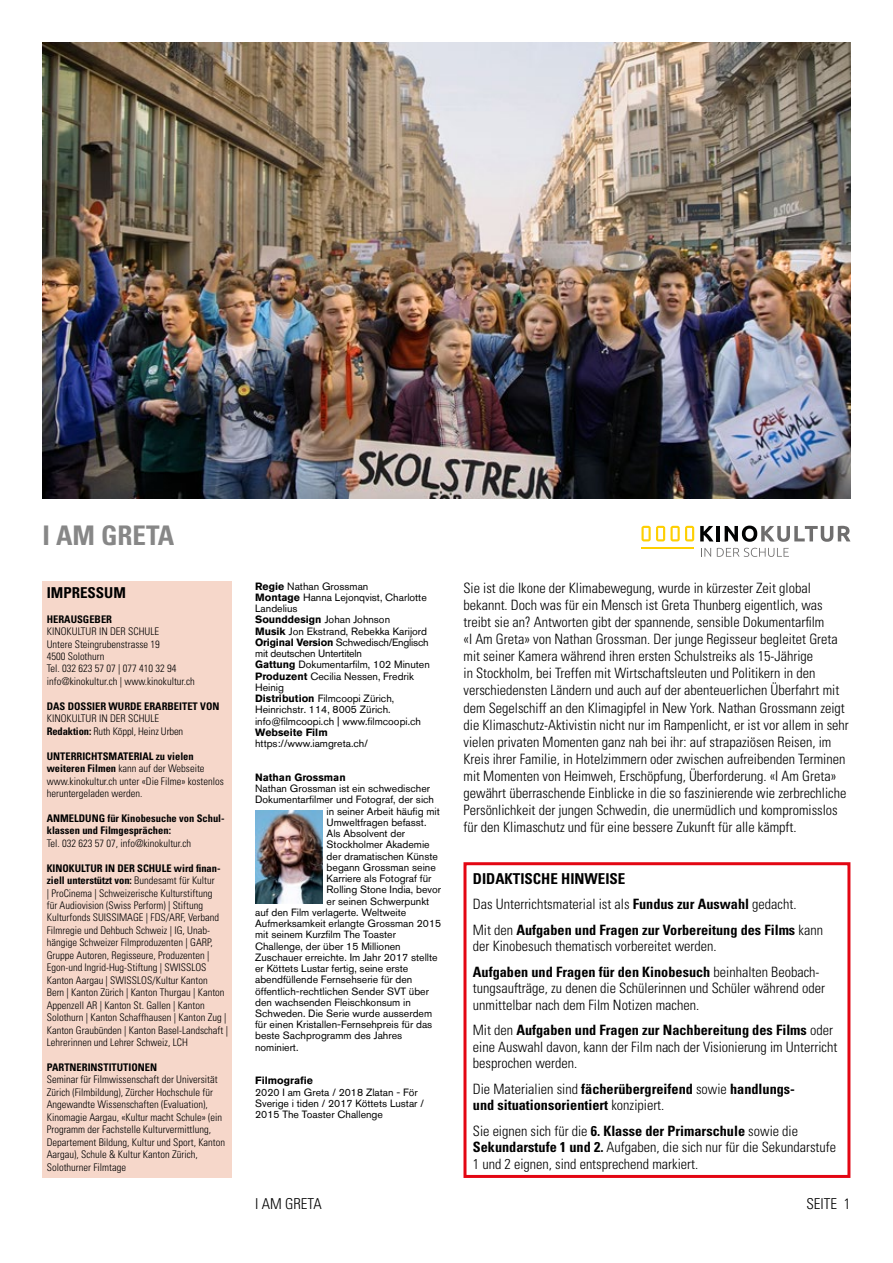
<style>
.page{position:relative;width:893px;height:1263px;background:#fff}
.page>*{position:absolute;margin:0;border:0;box-sizing:border-box;transform-origin:0 0}
.t1{font:700 condensed 27px "Univers";color:#878787}
.t2{font:700 condensed 15px "Univers";color:#000}
.t3{font:300 condensed 15px "Univers";color:#000}
.t4{font:300 condensed 14.25px/17.1px "Univers";color:#000}
.t5{font:700 condensed 14.25px/25.5px "Univers";color:#000}
.t6{font:300 condensed 10.5px/12.5px "Univers";color:#000}
.t7{font:10.5px/11.2px "Akzidenz Grotesk BQ";color:#000}
.t8{font:700 condensed 10.5px/12.5px "Univers";color:#000}
.t9{font:700 10.5px "Akzidenz Grotesk BQ";color:#000}
.s1{font-weight:700}
.s2{font-weight:300}
</style>
<div class="page">
<div style="left:463px;top:862px;width:387px;height:316px;border:3px solid #e30613"></div>
<img style="left:255px;top:810px;width:67px;height:94px">
<div style="left:43px;top:581px;width:189px;height:597px;background:#f6d7ca"></div>
<img style="left:43px;top:43px;width:807px;height:456px">
<svg style="left:700px;top:526px;width:13px;height:15px"></svg>
<hr style="left:716px;top:526px;width:4px;height:15px;background:#010202">
<svg style="left:725px;top:526px;width:125px;height:16px"></svg>
<svg style="left:701px;top:548px;width:10px;height:9px"></svg>
<svg style="left:717px;top:548px;width:72px;height:9px"></svg>
<hr style="left:641px;top:548px;width:53px;height:1px;background:#fecf01">
<svg style="left:641px;top:526px;width:53px;height:15px"></svg>
<h1 class="t1" style="left:43px;top:519px;width:133px">I AM GRETA</h1>
<p class="t2" style="left:47px;top:583px;width:81px">IMPRESSUM</p>
<p class="t8" style="left:47px;top:613px;width:67px">HERAUSGEBER</p>
<p class="t6" style="left:47px;top:625px;width:150px">KINOKULTUR IN DER SCHULE<br>Untere Steingrubenstrasse 19<br>4500 Solothurn<br>Tel. 032 623 57 07 | 077 410 32 94 info@kinokultur.ch | www.kinokultur.ch</p>
<p class="t8" style="left:47px;top:700px;width:174px">DAS DOSSIER WURDE ERARBEITET VON</p>
<p class="t6" style="left:47px;top:712px;width:138px">KINOKULTUR IN DER SCHULE<br><span class="s1">Redaktion:</span> Ruth Köppl, Heinz Urben</p>
<p class="t6" style="left:47px;top:750px;width:179px"><span class="s1">UNTERRICHTSMATERIAL zu vielen weiteren Filmen</span> kann auf der Webseite www.kinokultur.ch unter «Die Filme» kostenlos heruntergeladen werden.</p>
<p class="t8" style="left:47px;top:812px;width:179px">ANMELDUNG für Kinobesuche von Schul&shy;klassen und Filmgesprächen:</p>
<p class="t6" style="left:47px;top:837px;width:146px">Tel. 032 623 57 07, info@kinokultur.ch</p>
<p class="t6" style="left:47px;top:862px;width:183px"><span class="s1">KINOKULTUR IN DER SCHULE wird finan&shy;ziell unterstützt von:</span> Bundesamt für Kultur<br>| ProCinema | Schweizerische Kulturstiftung<br>für Audiovision (Swiss Perform) | Stiftung Kulturfonds SUISSIMAGE | FDS/ARF, Verband Filmregie und Dehbuch Schweiz | IG, Unab&shy;hängige Schweizer Filmproduzenten | GARP, Gruppe Autoren, Regisseure, Produzenten | Egon-und Ingrid-Hug-Stiftung | SWISSLOS Kanton Aargau | SWISSLOS/Kultur Kanton<br>Bern | Kanton Zürich | Kanton Thurgau | Kanton Appenzell AR | Kanton St. Gallen | Kanton Solothurn | Kanton Schaffhausen | Kanton Zug | Kanton Graubünden | Kanton Basel-Landschaft | Lehrerinnen und Lehrer Schweiz, LCH</p>
<p class="t8" style="left:47px;top:1061px;width:112px">PARTNERINSTITUTIONEN</p>
<p class="t6" style="left:47px;top:1073px;width:180px">Seminar für Filmwissenschaft der Universität Zürich (Filmbildung), Zürcher Hochschule für Angewandte Wissenschaften (Evaluation), Kinomagie Aargau, «Kultur macht Schule» (ein Programm der Fachstelle Kulturvermittlung, Departement Bildung, Kultur und Sport, Kanton Aargau), Schule &amp; Kultur Kanton Zürich, Solothurner Filmtage</p>
<p class="t7" style="left:255px;top:580px;width:176px"><span class="s1">Regie</span> Nathan Grossman<br><span class="s1">Montage</span> Hanna Lejonqvist, Charlotte<br>Landelius<br><span class="s1">Sounddesign</span> Johan Johnson<br><span class="s1">Musik</span> Jon Ekstrand, Rebekka Karijord<br><span class="s1">Original Version</span> Schwedisch/Englisch mit deutschen Untertiteln<br><span class="s1">Gattung</span> Dokumentarfilm, 102 Minuten<br><span class="s1">Produzent</span> Cecilia Nessen, Fredrik<br>Heinig<br><span class="s1">Distribution</span> Filmcoopi Zürich,<br>Heinrichstr. 114, 8005 Zürich. info@filmcoopi.ch | www.filmcoopi.ch</p>
<p class="t9" style="left:255px;top:726px;width:74px">Webseite Film</p>
<p class="t7" style="left:255px;top:738px;width:114px">https://www.iamgreta.ch/</p>
<p class="t9" style="left:255px;top:771px;width:92px">Nathan Grossman</p>
<p class="t7" style="left:255px;top:783px;width:177px">Nathan Grossman ist ein schwedischer</p>
<p class="t7" style="left:255px;top:794px;width:180px">Dokumentarfilmer und Fotograf, der sich</p>
<p class="t7" style="left:327px;top:805px;width:115px">in seiner Arbeit häufig mit</p>
<p class="t7" style="left:327px;top:816px;width:101px">Umweltfragen befasst.</p>
<p class="t7" style="left:327px;top:828px;width:80px">Als Absolvent der</p>
<p class="t7" style="left:327px;top:839px;width:105px">Stockholmer Akademie</p>
<p class="t7" style="left:327px;top:850px;width:113px">der dramatischen Künste</p>
<p class="t7" style="left:327px;top:861px;width:111px">begann Grossman seine</p>
<p class="t7" style="left:327px;top:873px;width:106px">Karriere als Fotograf für</p>
<p class="t7" style="left:327px;top:884px;width:116px">Rolling Stone India, bevor</p>
<p class="t7" style="left:327px;top:895px;width:104px">er seinen Schwerpunkt</p>
<p class="t7" style="left:255px;top:906px;width:153px">auf den Film verlagerte. Weltweite</p>
<p class="t7" style="left:255px;top:918px;width:188px">Aufmerksamkeit erlangte Grossman 2015</p>
<p class="t7" style="left:255px;top:929px;width:142px">mit seinem Kurzfilm The Toaster</p>
<p class="t7" style="left:255px;top:940px;width:147px">Challenge, der über 15 Millionen</p>
<p class="t7" style="left:255px;top:951px;width:184px">Zuschauer erreichte. Im Jahr 2017 stellte</p>
<p class="t7" style="left:255px;top:963px;width:155px">er Köttets Lustar fertig, seine erste</p>
<p class="t7" style="left:255px;top:974px;width:159px">abendfüllende Fernsehserie für den</p>
<p class="t7" style="left:255px;top:985px;width:175px">öffentlich-rechtlichen Sender SVT über</p>
<p class="t7" style="left:255px;top:996px;width:157px">den wachsenden Fleischkonsum in</p>
<p class="t7" style="left:255px;top:1008px;width:178px">Schweden. Die Serie wurde ausserdem</p>
<p class="t7" style="left:255px;top:1019px;width:179px">für einen Kristallen-Fernsehpreis für das</p>
<p class="t7" style="left:255px;top:1030px;width:149px">beste Sachprogramm des Jahres</p>
<p class="t7" style="left:255px;top:1041px;width:45px">nominiert.</p>
<p class="t9" style="left:255px;top:1075px;width:59px">Filmografie</p>
<p class="t7" style="left:255px;top:1086px;width:170px">2020 I am Greta / 2018 Zlatan - För<br>Sverige i tiden / 2017 Köttets Lustar /<br>2015 The Toaster Challenge</p>
<p class="t4" style="left:463px;top:579px;width:387px">Sie ist die Ikone der Klimabewegung, wurde in kürzester Zeit global bekannt. Doch was für ein Mensch ist Greta Thunberg eigentlich, was treibt sie an? Antworten gibt der spannende, sensible Dokumentarfilm<br>«I Am Greta» von Nathan Grossman. Der junge Regisseur begleitet Greta mit seiner Kamera während ihren ersten Schulstreiks als 15-Jährige<br>in Stockholm, bei Treffen mit Wirtschaftsleuten und Politikern in den verschiedensten Ländern und auch auf der abenteuerlichen Überfahrt mit dem Segelschiff an den Klimagipfel in New York. Nathan Grossmann zeigt die Klimaschutz-Aktivistin nicht nur im Rampenlicht, er ist vor allem in sehr vielen privaten Momenten ganz nah bei ihr: auf strapaziösen Reisen, im Kreis ihrer Familie, in Hotelzimmern oder zwischen aufreibenden Terminen mit Momenten von Heimweh, Erschöpfung, Überforderung. «I Am Greta» gewährt überraschende Einblicke in die so faszinierende wie zerbrechliche Persönlichkeit der jungen Schwedin, die unermüdlich und kompromisslos für den Klimaschutz und für eine bessere Zukunft für alle kämpft.</p>
<p class="t2" style="left:473px;top:869px;width:154px">DIDAKTISCHE HINWEISE</p>
<p class="t5" style="left:473px;top:891px;width:352px"><span class="s2">Das Unterrichtsmaterial ist als</span> Fundus zur Auswahl <span class="s2">gedacht.<br>Mit den</span> Aufgaben und Fragen zur Vorbereitung des Films <span class="s2">kann</span></p>
<p class="t4" style="left:473px;top:933px;width:348px;line-height:25.5px">der Kinobesuch thematisch vorbereitet werden.<br><span class="s1">Aufgaben und Fragen für den Kinobesuch</span> beinhalten Beobach-</p>
<p class="t4" style="left:473px;top:980px;width:354px;line-height:16.5px">tungsaufträge, zu denen die Schülerinnen und Schüler während oder unmittelbar nach dem Film Notizen machen.</p>
<p class="t4" style="left:473px;top:1022px;width:366px;line-height:16.5px">Mit den <span class="s1">Aufgaben und Fragen zur Nachbereitung des Films</span> oder eine Auswahl davon, kann der Film nach der Visionierung im Unterricht besprochen werden.</p>
<p class="t5" style="left:473px;top:1080px;width:324px;line-height:16.5px"><span class="s2">Die Materialien sind</span> fächerübergreifend <span class="s2">sowie</span> handlungs&shy;und situationsorientiert <span class="s2">konzipiert.</span></p>
<p class="t4" style="left:473px;top:1122px;width:365px;line-height:16.5px">Sie eignen sich für die <span class="s1">6. Klasse der Primarschule</span> sowie die<br><span class="s1">Sekundarstufe 1 und 2.</span> Aufgaben, die sich nur für die Sekundarstufe<br>1 und 2 eignen, sind entsprechend markiert.</p>
<p class="t3" style="left:255px;top:1195px;width:68px">I AM GRETA</p>
<p class="t3" style="left:806px;top:1195px;width:46px">SEITE 1</p>
</div>
